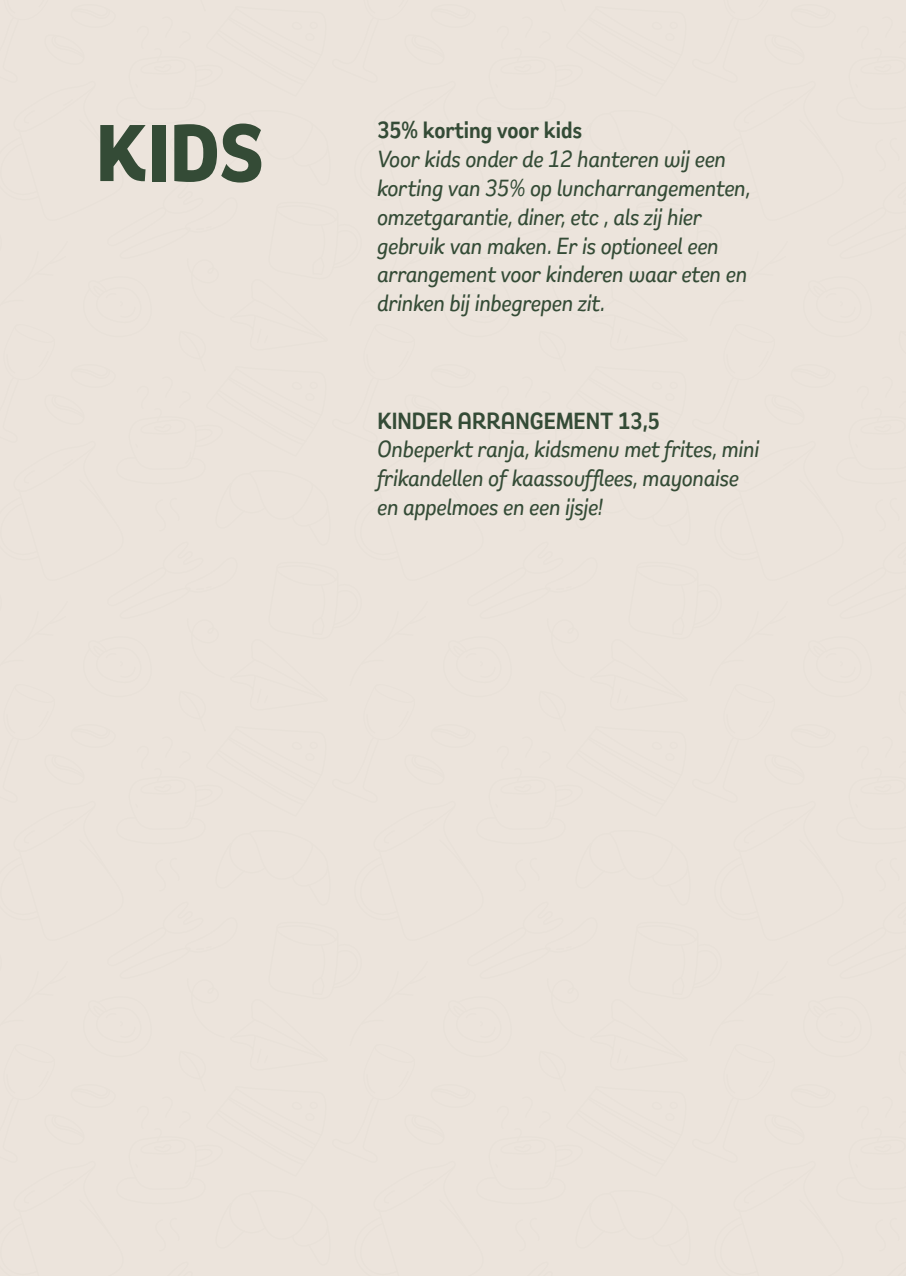
<style>
.page{position:relative;width:906px;height:1276px;background:#ece4dc}
.page>*{position:absolute;margin:0;border:0;box-sizing:border-box;transform-origin:0 0}
.t1{font:700 82.5px "Remora Sans W1";color:#344b36}
.t2{font:italic 500 24px/28.8px "Remora Sans W1";color:#344b36}
.t3{font:600 24px "Remora Sans W1";color:#344b36}
</style>
<div class="page">
<p class="t1" style="left:96px;top:99px;width:170px">KIDS</p>
<p class="t3" style="left:377px;top:115px;width:206px">35% korting voor kids</p>
<p class="t2" style="left:377px;top:144px;width:374px">Voor kids onder de 12 hanteren wij een korting van 35% op luncharrangementen, omzetgarantie, diner, etc , als zij hier gebruik van maken. Er is optioneel een arrangement voor kinderen waar eten en drinken bij inbegrepen zit.</p>
<p class="t3" style="left:377px;top:405px;width:284px">KINDER ARRANGEMENT 13,5</p>
<p class="t2" style="left:377px;top:434px;width:383px">Onbeperkt ranja, kidsmenu met frites, mini frikandellen of kaassoufflees, mayonaise en appelmoes en een ijsje!</p>
</div>
